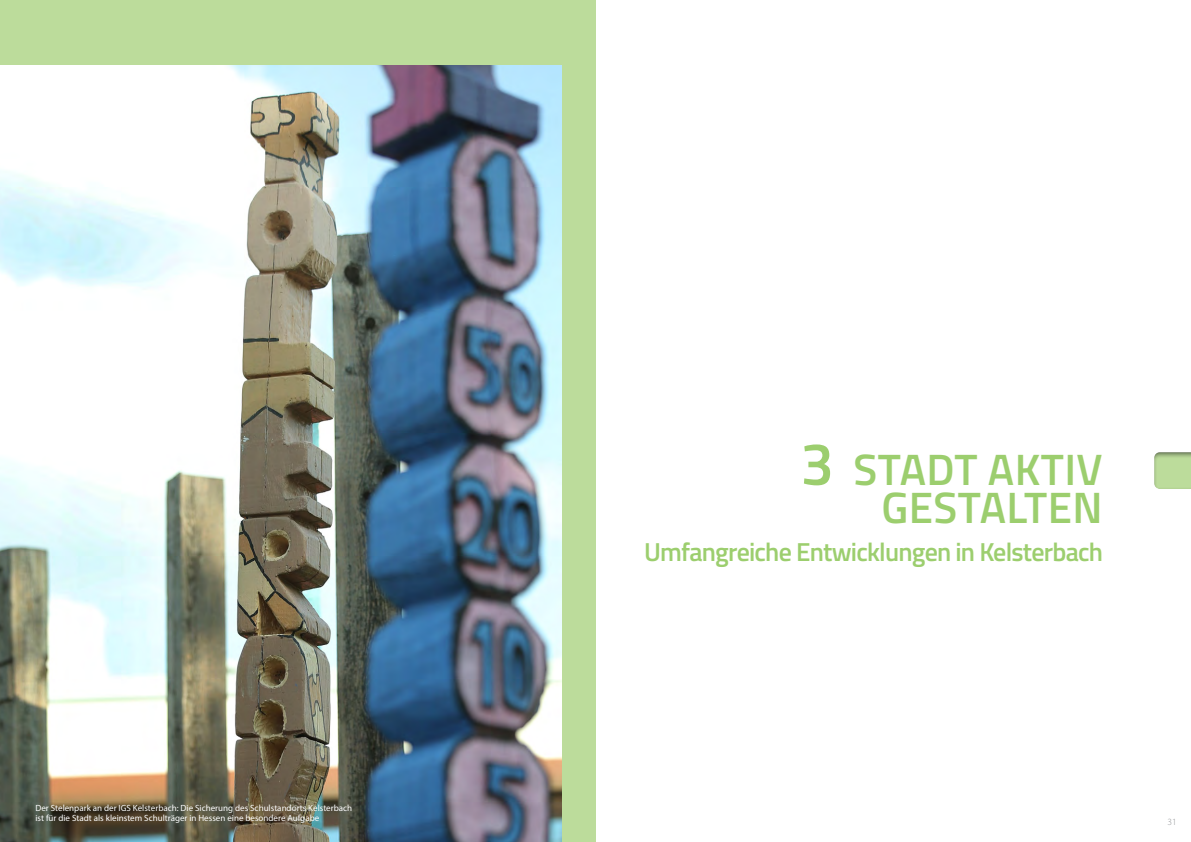
<style>
.page{position:relative;width:1191px;height:842px;background:#fff}
.page>*{position:absolute;margin:0;border:0;box-sizing:border-box;transform-origin:0 0}
.t1{font:600 44px/38px "Titillium Web";letter-spacing:.01em;color:#9cce6e;text-align:right}
.t2{font:600 26px "Titillium Web";letter-spacing:-.03em;color:#9cce6e}
.t3{font:300 9.5px "Myriad Pro";color:#939598}
.t4{font:9px/10px "Myriad Pro";color:#fff}
.s1{font-size:60px}
</style>
<div class="page">
<div style="left:0;top:0;width:595px;height:842px;background:#bcdc9b"></div>
<div style="left:1146px;top:445px;width:45px;height:45px;background:#000;opacity:.57"></div>
<img style="left:0;top:65px;width:561px;height:777px">
<p class="t4" style="left:35px;top:803px;width:318px">Der Stelenpark an der IGS Kelsterbach: Die Sicherung des Schulstandorts Kelsterbach ist für die Stadt als kleinstem Schulträger in Hessen eine besondere Aufgabe</p>
<h1 class="t1" style="left:800px;top:448px;width:304px"><span class="s1">3</span> STADT AKTIV<br>GESTALTEN</h1>
<h2 class="t2" style="left:644px;top:532px;width:460px">Umfangreiche Entwicklungen in Kelsterbach</h2>
<p class="t3" style="left:1167px;top:816px;width:11px">31</p>
</div>
